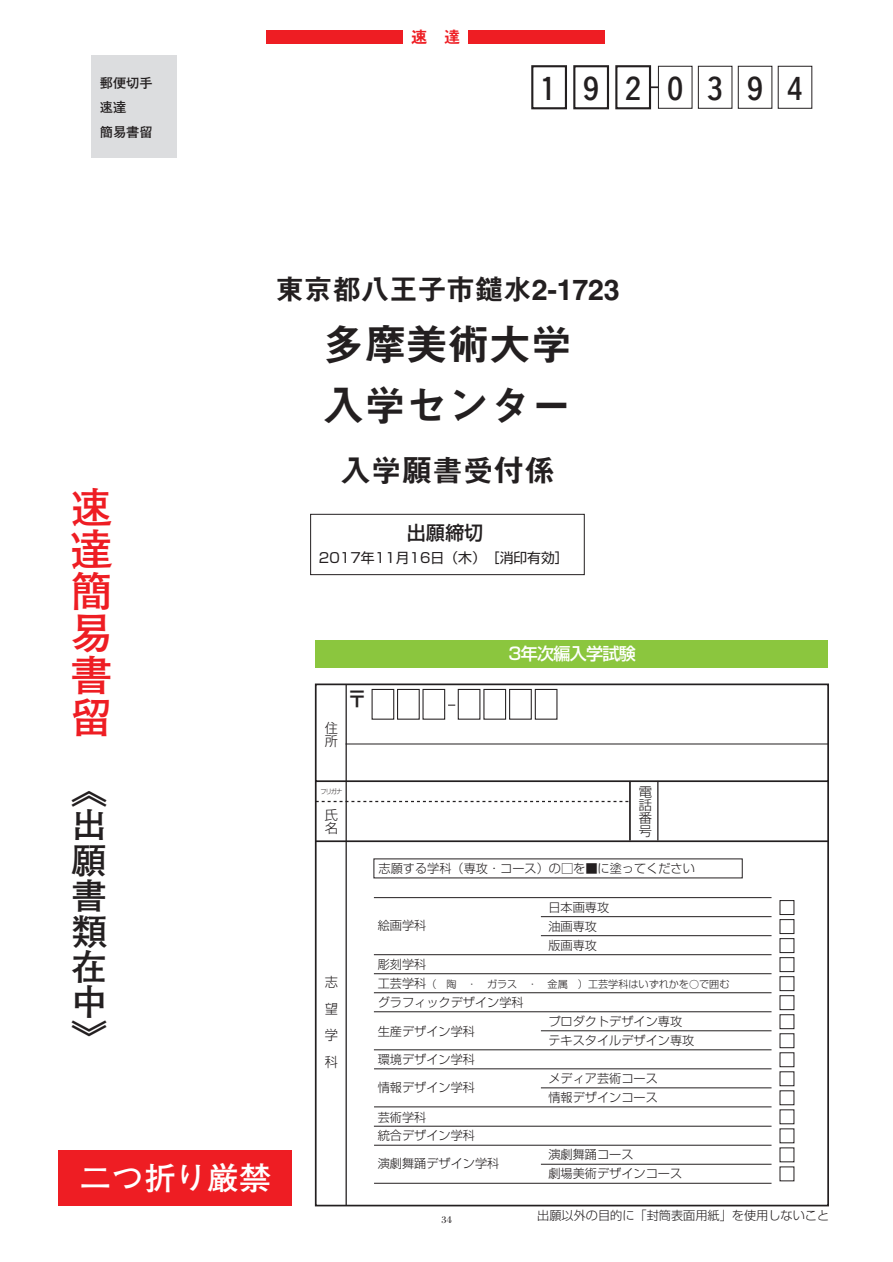
<style>
.page{position:relative;width:893px;height:1262px;background:#fff}
.page>*{position:absolute;margin:0;border:0;box-sizing:border-box;transform-origin:0 0}
.t1{font:42px/60.8px "Midashi Go MB31";letter-spacing:-.01em;color:#231f20}
.t2{font:700 42px/42px "Futo Go B101";color:#ee1d23;text-align:justify}
.t3{font:700 35.4px/35.4px "Futo Go B101";color:#231f20;text-align:justify}
.t4{font:700 31.95px "Futo Go B101";color:#fff}
.t5{font:700 31.5px "Futo Go B101";letter-spacing:.3em;color:#231f20}
.t6{font:30.9px "Midashi Go MB31";letter-spacing:-.01em;color:#231f20}
.t7{font:28.8px "Midashi Go MB31";letter-spacing:-.01em;color:#231f20}
.t8{font:500 21.3px "Shin Go";color:#231f20}
.t9{font:500 19.2px "Shin Go";color:#231f20}
.t10{font:500 16.95px "Shin Go";letter-spacing:-.04em;color:#fff}
.t11{font:16.65px "Midashi Go MB31";color:#ee1d23}
.t12{font:13.8px "Shin Go";color:#231f20}
.t13{font:300 13.2px/13.2px "Shin Go";color:#231f20}
.t14{font:700 13.2px/24.3px "Futo Go B101";color:#231f20}
.t15{font:300 12.15px/19px "Shin Go";color:#231f20}
.t16{font:10.5px "Bodoni BT";color:#231f20}
.t17{font:300 10.05px "Shin Go";color:#231f20}
.t18{font:300 6.6px "Shin Go";color:#231f20;scale:.9 1}
.s1{font-size:12.15px}
</style>
<div class="page">
<div style="left:316px;top:640px;width:512px;height:27px;background:#8bc63e"></div>
<svg style="left:314px;top:683px;width:515px;height:524px"></svg>
<hr style="left:345px;top:684px;width:2px;height:521px;background:#231f20">
<hr style="left:316px;top:840px;width:512px;height:2px;background:#231f20">
<svg style="left:316px;top:801px;width:313px;height:1px"></svg>
<hr style="left:629px;top:781px;width:1px;height:59px;background:#231f20">
<hr style="left:657px;top:781px;width:1px;height:59px;background:#231f20">
<hr style="left:345px;top:743px;width:483px;height:1px;background:#231f20">
<svg style="left:373px;top:858px;width:399px;height:326px"></svg>
<svg style="left:779px;top:899px;width:15px;height:282px"></svg>
<div style="left:58px;top:1150px;width:234px;height:55px;background:#ee1d23"></div>
<div style="left:91px;top:55px;width:86px;height:103px;background:#dcdddf"></div>
<div style="left:266px;top:30px;width:136px;height:13px;background:#ee1d23"></div>
<div style="left:468px;top:30px;width:137px;height:13px;background:#ee1d23"></div>
<svg style="left:531px;top:65px;width:281px;height:45px"></svg>
<div style="left:310px;top:514px;width:274px;height:61px;border:1px solid #231f20"></div>
<svg style="left:371px;top:688px;width:187px;height:32px"></svg>
<h3 class="t11" style="left:411px;top:30px;width:51px">速　達</h3>
<p class="t14" style="left:100px;top:72px;width:55px">郵便切手速達</p>
<h3 class="t5" style="left:533px;top:76px;width:279px">１９２０３９４</h3>
<p class="t14" style="left:100px;top:121px;width:55px">簡易書留</p>
<h1 class="t2" style="left:70px;top:490px;width:44px">速達簡易書留</h1>
<h3 class="t7" style="left:275px;top:278px;width:346px">東京都八王子市鑓水2-1723</h3>
<h1 class="t1" style="left:322px;top:320px;width:251px">多摩美術大学入学センター</h1>
<h3 class="t6" style="left:340px;top:459px;width:216px">入学願書受付係</h3>
<h3 class="t9" style="left:407px;top:525px;width:78px">出願締切</h3>
<p class="t12" style="left:319px;top:553px;width:251px">2017年11月16日（木）［消印有効］</p>
<p class="t13" style="left:325px;top:723px;width:15px">住所</p>
<h3 class="t8" style="left:346px;top:691px;width:23px">〒</h3>
<h3 class="t10" style="left:508px;top:647px;width:129px">3年次編入学試験</h3>
<h2 class="t3" style="left:72px;top:776px;width:37px">《出願書類在中》</h2>
<h3 class="t4" style="left:80px;top:1165px;width:193px">二つ折り厳禁</h3>
<p class="t18" style="left:320px;top:789px;width:26px">フリガナ</p>
<p class="t13" style="left:325px;top:809px;width:15px">氏名</p>
<p class="t13" style="left:325px;top:970px;width:15px;line-height:26.5px;text-align:justify">志望学科</p>
<p class="t13" style="left:638px;top:786px;width:15px;text-align:justify">電話番号</p>
<p class="t15" style="left:378px;top:861px;width:318px">志願する学科（専攻・コース）の□を■に塗ってください</p>
<p class="t15" style="left:548px;top:899px;width:62px">日本画専攻油画専攻版画専攻</p>
<p class="t15" style="left:378px;top:917px;width:50px">絵画学科</p>
<p class="t15" style="left:378px;top:956px;width:50px">彫刻学科</p>
<p class="t17" style="left:378px;top:980px;width:353px"><span class="s1">工芸学科</span>（　陶　・　ガラス　・　金属　）工芸学科はいずれかを○で囲む</p>
<p class="t15" style="left:378px;top:994px;width:147px">グラフィックデザイン学科</p>
<p class="t15" style="left:378px;top:1023px;width:99px">生産デザイン学科</p>
<p class="t15" style="left:378px;top:1051px;width:99px">環境デザイン学科</p>
<p class="t15" style="left:378px;top:1079px;width:99px">情報デザイン学科</p>
<p class="t15" style="left:378px;top:1127px;width:99px">統合デザイン学科</p>
<p class="t15" style="left:378px;top:1155px;width:123px">演劇舞踊デザイン学科</p>
<p class="t15" style="left:548px;top:1013px;width:147px">プロダクトデザイン専攻テキスタイルデザイン専攻</p>
<p class="t15" style="left:548px;top:1070px;width:111px">メディア芸術コース情報デザインコース</p>
<p class="t15" style="left:378px;top:1109px;width:50px">芸術学科</p>
<p class="t15" style="left:548px;top:1146px;width:135px">演劇舞踊コース<br>劇場美術デザインコース</p>
<p class="t16" style="left:441px;top:1216px;width:12px">34</p>
<p class="t15" style="left:537px;top:1207px;width:293px">出願以外の目的に「封筒表面用紙」を使用しないこと</p>
</div>
